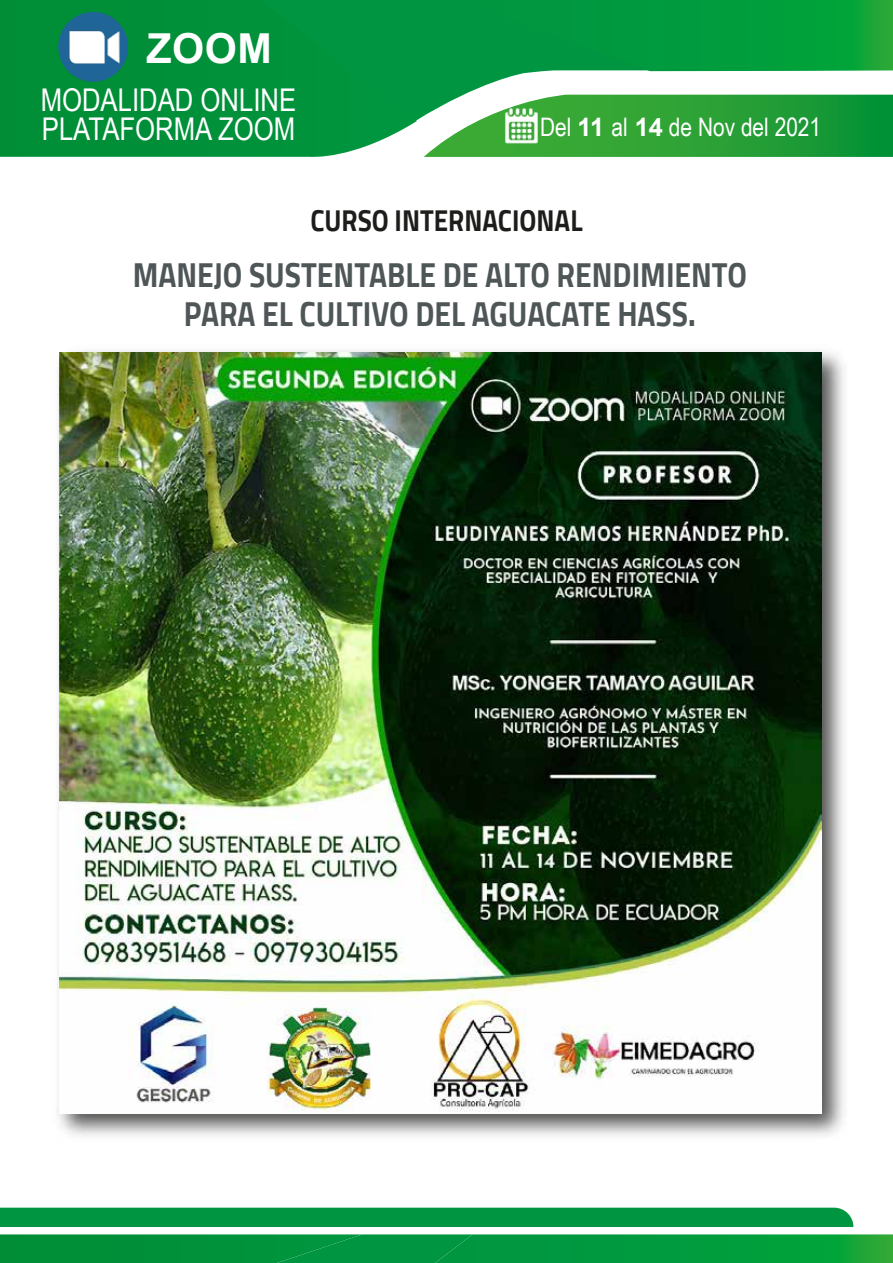
<style>
.page{position:relative;width:893px;height:1263px;background:#fff}
.page>*{position:absolute;margin:0;border:0;box-sizing:border-box;transform-origin:0 0}
.t1{font:700 41.25px "Arial";color:#fff}
.t2{font:700 34.5px/39px "Cairo";color:#4f5658;text-align:center;scale:.87 1}
.t3{font:31.35px/28.5px "Arial Narrow";color:#fff}
.t4{font:700 30px "Cairo";color:#1d1d1b;scale:.87 1}
.t5{font:25.5px "Arial Narrow";color:#fff}
.s1{font-family:"Arial";font-weight:700}
</style>
<div class="page">
<div style="left:0;top:0;width:417px;height:157px;background:#009039"></div>
<svg style="left:246px;top:0;width:405px;height:121px;background:#20a257"></svg>
<svg style="left:462px;top:0;width:431px;height:71px;background:#039c3e"></svg>
<svg style="left:424px;top:95px;width:469px;height:62px;background:#3ca94a"></svg>
<div style="left:0;top:1207px;width:853px;height:20px;background:#009641"></div>
<svg style="left:0;top:1234px;width:893px;height:29px;background:#05983f"></svg>
<img style="left:46px;top:0;width:94px;height:98px">
<img style="left:502px;top:107px;width:38px;height:38px">
<img style="left:57px;top:350px;width:787px;height:786px">
<img style="left:59px;top:352px;width:762px;height:762px">
<p class="t1" style="left:146px;top:20px;width:127px">ZOOM</p>
<p class="t3" style="left:41px;top:85px;width:257px">MODALIDAD ONLINE<br>PLATAFORMA ZOOM</p>
<p class="t5" style="left:540px;top:108px;width:283px">Del <span class="s1">11</span> al <span class="s1">14</span> de Nov del 2021</p>
<p class="t4" style="left:310px;top:203px;width:314px">CURSO INTERNACIONAL</p>
<p class="t2" style="left:133px;top:255px;width:708px">MANEJO SUSTENTABLE DE ALTO RENDIMIENTO<br>PARA EL CULTIVO DEL AGUACATE HASS.</p>
</div>
